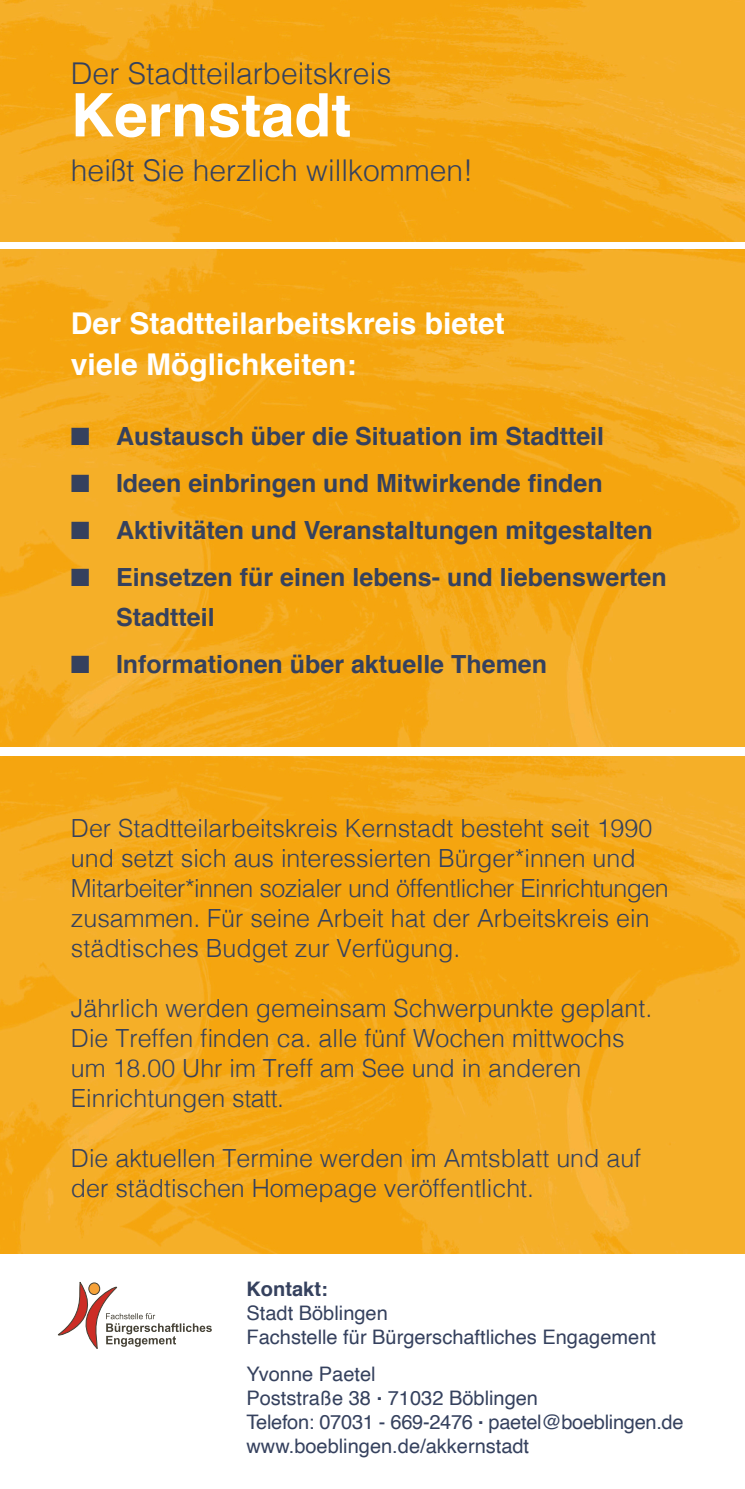
<style>
.page{position:relative;width:745px;height:1489px;background:#fff}
.page>*{position:absolute;margin:0;border:0;box-sizing:border-box;transform-origin:0 0}
.t1{font:700 60px "Helvetica";color:#fff}
.t2{font:300 30px "Helvetica";color:#35415e}
.t3{font:700 30px "Helvetica";color:#fff}
.t4{font:300 25px "Helvetica";color:#35415e}
.t5{font:700 25px "Helvetica";color:#35415e}
.t6{font:300 25px "Helvetica";letter-spacing:-.02em;color:#35415e}
.t7{font:25px "Zapf Dingbats ITC";color:#35415e}
.t8{font:20px "Helvetica";color:#35415e}
.t9{font:700 20px "Helvetica";color:#35415e}
</style>
<div class="page">
<img style="left:0;top:756px;width:744px;height:497px">
<img style="left:0;top:250px;width:744px;height:496px">
<img style="left:0;top:0;width:744px;height:241px">
<svg style="left:58px;top:1282px;width:154px;height:66px"></svg>
<p class="t2" style="left:71px;top:62px;width:322px">Der Stadtteilarbeitskreis</p>
<p class="t1" style="left:71px;top:91px;width:282px">Kernstadt</p>
<p class="t2" style="left:71px;top:160px;width:403px">heißt Sie herzlich willkommen!</p>
<p class="t3" style="left:71px;top:312px;width:435px">Der Stadtteilarbeitskreis bietet</p>
<p class="t3" style="left:71px;top:352px;width:287px">viele Möglichkeiten:</p>
<p class="t7" style="left:71px;top:425px;width:21px">■</p>
<p class="t5" style="left:116px;top:426px;width:489px">Austausch über die Situation im Stadtteil</p>
<p class="t7" style="left:71px;top:472px;width:21px">■</p>
<p class="t5" style="left:116px;top:473px;width:488px">Ideen einbringen und Mitwirkende finden</p>
<p class="t7" style="left:71px;top:519px;width:21px">■</p>
<p class="t5" style="left:116px;top:520px;width:538px">Aktivitäten und Veranstaltungen mitgestalten</p>
<p class="t7" style="left:71px;top:567px;width:21px">■</p>
<p class="t5" style="left:116px;top:567px;width:552px">Einsetzen für einen lebens- und liebenswerten</p>
<p class="t5" style="left:116px;top:607px;width:100px">Stadtteil</p>
<p class="t7" style="left:71px;top:654px;width:21px">■</p>
<p class="t5" style="left:116px;top:654px;width:432px">Informationen über aktuelle Themen</p>
<p class="t4" style="left:71px;top:819px;width:582px">Der Stadtteilarbeitskreis Kernstadt besteht seit 1990</p>
<p class="t4" style="left:71px;top:849px;width:566px">und setzt sich aus interessierten Bürger*innen und</p>
<p class="t6" style="left:71px;top:879px;width:599px">Mitarbeiter*innen sozialer und öffentlicher Einrichtungen</p>
<p class="t4" style="left:71px;top:909px;width:579px">zusammen. Für seine Arbeit hat der Arbeitskreis ein</p>
<p class="t4" style="left:71px;top:939px;width:391px">städtisches Budget zur Verfügung.</p>
<p class="t4" style="left:71px;top:999px;width:582px">Jährlich werden gemeinsam Schwerpunkte geplant.</p>
<p class="t4" style="left:71px;top:1029px;width:555px">Die Treffen finden ca. alle fünf Wochen mittwochs</p>
<p class="t4" style="left:71px;top:1059px;width:511px">um 18.00 Uhr im Treff am See und in anderen</p>
<p class="t4" style="left:71px;top:1089px;width:214px">Einrichtungen statt.</p>
<p class="t4" style="left:71px;top:1149px;width:571px">Die aktuellen Termine werden im Amtsblatt und auf</p>
<p class="t4" style="left:71px;top:1179px;width:464px">der städtischen Homepage veröffentlicht.</p>
<p class="t9" style="left:246px;top:1280px;width:83px">Kontakt:</p>
<p class="t8" style="left:246px;top:1304px;width:143px">Stadt Böblingen</p>
<p class="t8" style="left:246px;top:1328px;width:411px">Fachstelle für Bürgerschaftliches Engagement</p>
<p class="t8" style="left:246px;top:1365px;width:130px">Yvonne Paetel</p>
<p class="t8" style="left:246px;top:1389px;width:126px">Poststraße 38</p>
<p class="t9" style="left:376px;top:1384px;width:7px">.</p>
<p class="t8" style="left:387px;top:1389px;width:152px">71032 Böblingen</p>
<p class="t8" style="left:246px;top:1413px;width:228px">Telefon: 07031 - 669-2476</p>
<p class="t9" style="left:477px;top:1408px;width:7px">.</p>
<p class="t8" style="left:488px;top:1413px;width:196px">paetel@boeblingen.de</p>
<p class="t8" style="left:246px;top:1437px;width:284px">www.boeblingen.de/akkernstadt</p>
</div>
